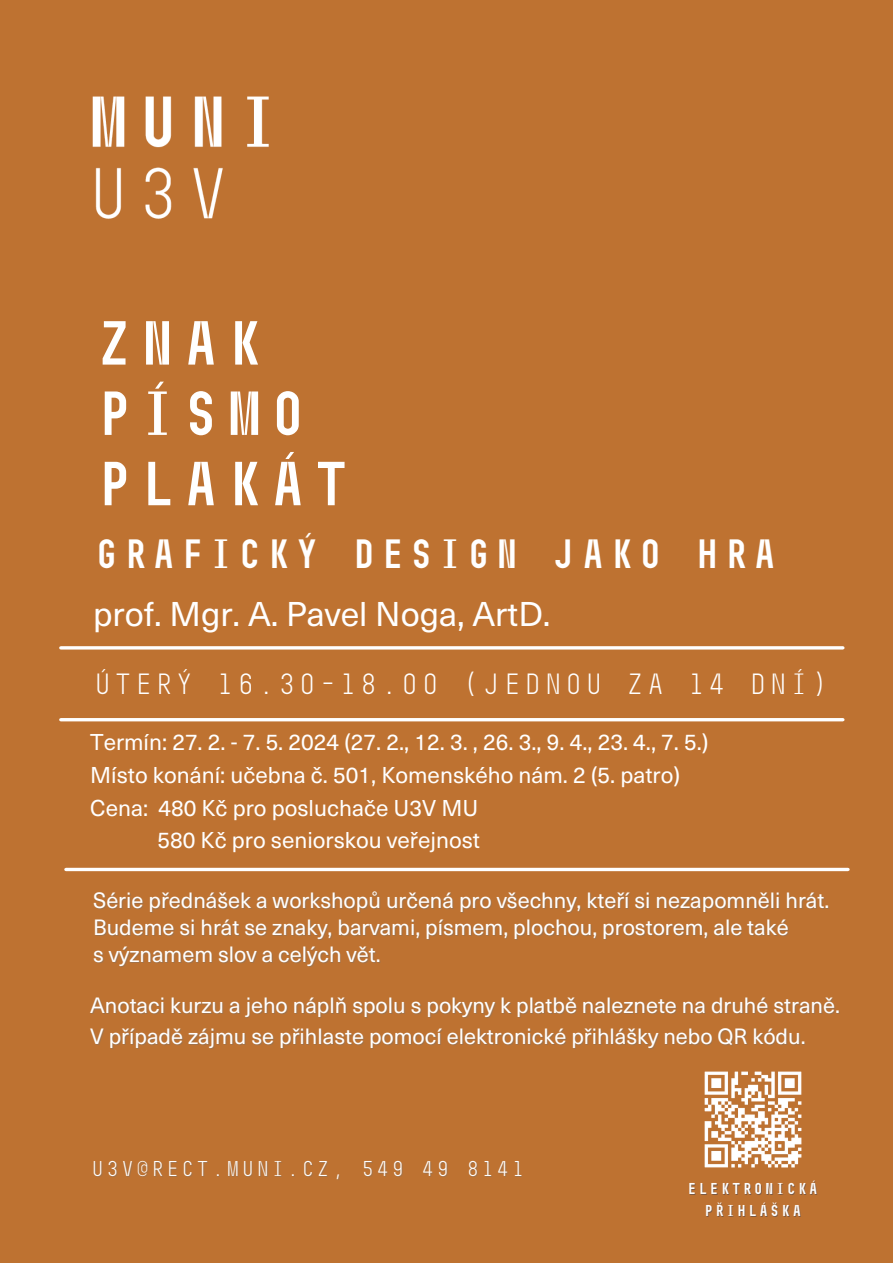
<style>
.page{position:relative;width:893px;height:1263px;background:#be7231}
.page>*{position:absolute;margin:0;border:0;box-sizing:border-box;transform-origin:0 0}
.t1{font:700 62.03px "Muni";color:#fff}
.t2{font:700 40.88px "Muni";color:#fff}
.t3{font:33.75px "Neue Haas Unica Pro";color:#fff}
.t4{font:29.25px "Muni";color:#fff}
.t5{font:22.5px "Neue Haas Unica Pro";color:#fff}
.t6{font:21.75px "Neue Haas Unica Pro";color:#fff}
.t7{font:21.45px "Muni";color:#fff}
.t8{font:700 15.75px/21.9px "Muni";color:#fff;text-align:center}
</style>
<div class="page">
<hr style="left:61px;top:718px;width:782px;height:3px;background:#fff">
<hr style="left:66px;top:868px;width:782px;height:3px;background:#fff">
<img style="left:92px;top:96px;width:177px;height:123px">
<hr style="left:61px;top:646px;width:782px;height:3px;background:#fff">
<img style="left:704px;top:1071px;width:98px;height:97px">
<p class="t1" style="left:92px;top:306px;width:175px">ZNAK</p>
<p class="t1" style="left:92px;top:376px;width:219px">PÍSMO</p>
<p class="t1" style="left:92px;top:446px;width:262px">PLAKÁT</p>
<p class="t2" style="left:92px;top:529px;width:688px">GRAFICKÝ DESIGN JAKO HRA</p>
<p class="t3" style="left:93px;top:586px;width:459px">prof. Mgr. A. Pavel Noga, ArtD.</p>
<p class="t4" style="left:92px;top:666px;width:739px">ÚTERÝ 16.30-18.00 (JEDNOU ZA 14 DNÍ)</p>
<p class="t5" style="left:90px;top:724px;width:620px">Termín: 27. 2. - 7. 5. 2024 (27. 2., 12. 3. , 26. 3., 9. 4., 23. 4., 7. 5.)</p>
<p class="t5" style="left:90px;top:757px;width:591px">Místo konání: učebna č. 501, Komenského nám. 2 (5. patro)</p>
<p class="t5" style="left:90px;top:789px;width:389px">Cena: 480 Kč pro posluchače U3V MU</p>
<p class="t5" style="left:157px;top:822px;width:324px">580 Kč pro seniorskou veřejnost</p>
<p class="t6" style="left:93px;top:882px;width:737px">Série přednášek a workshopů určená pro všechny, kteří si nezapomněli hrát.</p>
<p class="t6" style="left:93px;top:909px;width:697px">Budeme si hrát se znaky, barvami, písmem, plochou, prostorem, ale také</p>
<p class="t6" style="left:93px;top:936px;width:289px">s významem slov a celých vět.</p>
<p class="t6" style="left:90px;top:988px;width:751px">Anotaci kurzu a jeho náplň spolu s pokyny k platbě naleznete na druhé straně.</p>
<p class="t6" style="left:90px;top:1018px;width:717px">V případě zájmu se přihlaste pomocí elektronické přihlášky nebo QR kódu.</p>
<p class="t7" style="left:90px;top:1155px;width:437px">U3V@RECT.MUNI.CZ, 549 49 8141</p>
<p class="t8" style="left:686px;top:1177px;width:134px">ELEKTRONICKÁ<br>PŘIHLÁŠKA</p>
</div>
